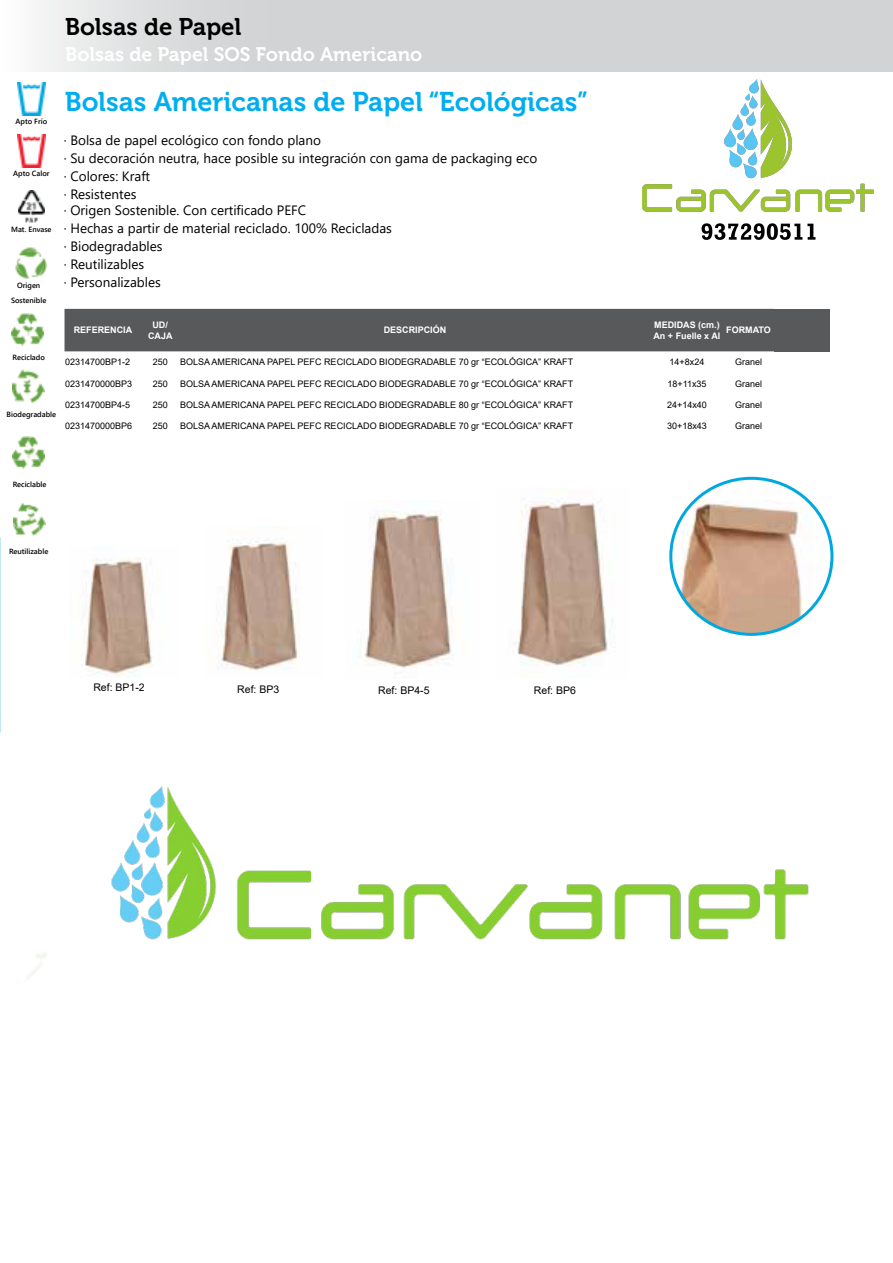
<style>
.page{position:relative;width:893px;height:1263px;background:#fff}
.page>*{position:absolute;margin:0;border:0;box-sizing:border-box;transform-origin:0 0}
.t1{font:27px "Museo 700";color:#00aeef}
.t2{font:24px "Museo 700";color:#000}
.t3{font:19.5px "Museo 700";color:#fff}
.t4{font:13.5px/18px "Segoe UI";color:#000}
.t5{font:10.5px "Arial";color:#000}
.t6{font:9px "Arial";color:#000}
.t7{font:700 9px/10.8px "Arial";color:#fff;text-align:center}
.t8{font:600 7.5px/15.3px "Segoe UI";color:#000;text-align:center}
</style>
<div class="page">
<svg style="left:40px;top:0;width:853px;height:72px;background:#d4d6d7"></svg>
<img style="left:81px;top:558px;width:71px;height:119px">
<img style="left:218px;top:526px;width:82px;height:145px">
<img style="left:357px;top:500px;width:95px;height:168px">
<img style="left:513px;top:490px;width:100px;height:176px">
<img style="left:671px;top:478px;width:161px;height:156px">
<div style="left:669px;top:477px;width:164px;height:159px;border:3px solid #00a8df;border-radius:50%"></div>
<img style="left:0;top:538px;width:1px;height:194px">
<div style="left:65px;top:309px;width:709px;height:42px;background:#58595b"></div>
<div style="left:774px;top:309px;width:55px;height:42px;background:#58595b"></div>
<img style="left:17px;top:83px;width:28px;height:33px">
<img style="left:17px;top:134px;width:28px;height:33px">
<img style="left:19px;top:191px;width:25px;height:32px">
<img style="left:15px;top:247px;width:32px;height:32px">
<img style="left:12px;top:314px;width:32px;height:32px">
<img style="left:13px;top:370px;width:32px;height:32px">
<img style="left:13px;top:437px;width:32px;height:32px">
<img style="left:14px;top:503px;width:32px;height:32px">
<img style="left:643px;top:80px;width:230px;height:160px">
<img style="left:111px;top:786px;width:698px;height:154px">
<p class="t8" style="left:16px;top:113px;width:33px">Apto Frío</p>
<p class="t8" style="left:13px;top:165px;width:38px">Apto Calor</p>
<p class="t8" style="left:11px;top:221px;width:42px">Mat. Envase</p>
<p class="t8" style="left:11px;top:277px;width:37px">Origen<br>Sostenible</p>
<p class="t8" style="left:13px;top:349px;width:34px">Reciclado</p>
<p class="t8" style="left:7px;top:406px;width:51px">Biodegradable</p>
<h2 class="t2" style="left:65px;top:13px;width:178px">Bolsas de Papel</h2>
<h3 class="t3" style="left:65px;top:43px;width:359px">Bolsas de Papel SOS Fondo Americano</h3>
<h1 class="t1" style="left:65px;top:87px;width:525px">Bolsas Americanas de Papel “Ecológicas”</h1>
<h3 class="t4" style="left:64px;top:130px;width:475px">· Bolsa de papel ecológico con fondo plano<br>· Su decoración neutra, hace posible su integración con gama de packaging eco · Colores: Kraft<br>· Resistentes</h3>
<h3 class="t4" style="left:64px;top:200px;width:330px">· Origen Sostenible. Con certificado PEFC<br>· Hechas a partir de material reciclado. 100% Recicladas · Biodegradables<br>· Reutilizables<br>· Personalizables</h3>
<p class="t7" style="left:74px;top:325px;width:60px">REFERENCIA</p>
<p class="t7" style="left:148px;top:320px;width:26px">UD/<br>CAJA</p>
<p class="t7" style="left:384px;top:325px;width:64px">DESCRIPCIÓN</p>
<p class="t7" style="left:653px;top:320px;width:68px;text-align:left">MEDIDAS (cm.)<br>An + Fuelle x Al</p>
<p class="t7" style="left:726px;top:325px;width:46px">FORMATO</p>
<p class="t6" style="left:65px;top:356px;width:67px">02314700BP1-2</p>
<p class="t6" style="left:153px;top:356px;width:17px">250</p>
<p class="t6" style="left:180px;top:356px;width:395px">BOLSA AMERICANA PAPEL PEFC RECICLADO BIODEGRADABLE 70 gr “ECOLÓGICA” KRAFT</p>
<p class="t6" style="left:670px;top:356px;width:36px">14+8x24</p>
<p class="t6" style="left:735px;top:356px;width:29px">Granel</p>
<p class="t6" style="left:65px;top:377px;width:69px">0231470000BP3</p>
<p class="t6" style="left:153px;top:377px;width:17px">250</p>
<p class="t6" style="left:180px;top:377px;width:395px">BOLSA AMERICANA PAPEL PEFC RECICLADO BIODEGRADABLE 70 gr “ECOLÓGICA” KRAFT</p>
<p class="t6" style="left:667px;top:377px;width:41px">18+11x35</p>
<p class="t6" style="left:735px;top:377px;width:29px">Granel</p>
<p class="t6" style="left:65px;top:398px;width:67px">02314700BP4-5</p>
<p class="t6" style="left:153px;top:398px;width:17px">250</p>
<p class="t6" style="left:180px;top:398px;width:395px">BOLSA AMERICANA PAPEL PEFC RECICLADO BIODEGRADABLE 80 gr “ECOLÓGICA” KRAFT</p>
<p class="t6" style="left:667px;top:398px;width:41px">24+14x40</p>
<p class="t6" style="left:735px;top:398px;width:29px">Granel</p>
<p class="t6" style="left:65px;top:420px;width:69px">0231470000BP6</p>
<p class="t6" style="left:153px;top:420px;width:17px">250</p>
<p class="t6" style="left:180px;top:420px;width:395px">BOLSA AMERICANA PAPEL PEFC RECICLADO BIODEGRADABLE 70 gr “ECOLÓGICA” KRAFT</p>
<p class="t6" style="left:667px;top:420px;width:41px">30+18x43</p>
<p class="t6" style="left:735px;top:420px;width:29px">Granel</p>
<p class="t8" style="left:13px;top:476px;width:35px">Reciclable</p>
<p class="t8" style="left:9px;top:543px;width:41px">Reutilizable</p>
<p class="t5" style="left:93px;top:680px;width:53px">Ref: BP1-2</p>
<p class="t5" style="left:237px;top:682px;width:44px">Ref: BP3</p>
<p class="t5" style="left:378px;top:683px;width:53px">Ref: BP4-5</p>
<p class="t5" style="left:534px;top:683px;width:44px">Ref: BP6</p>
</div>
